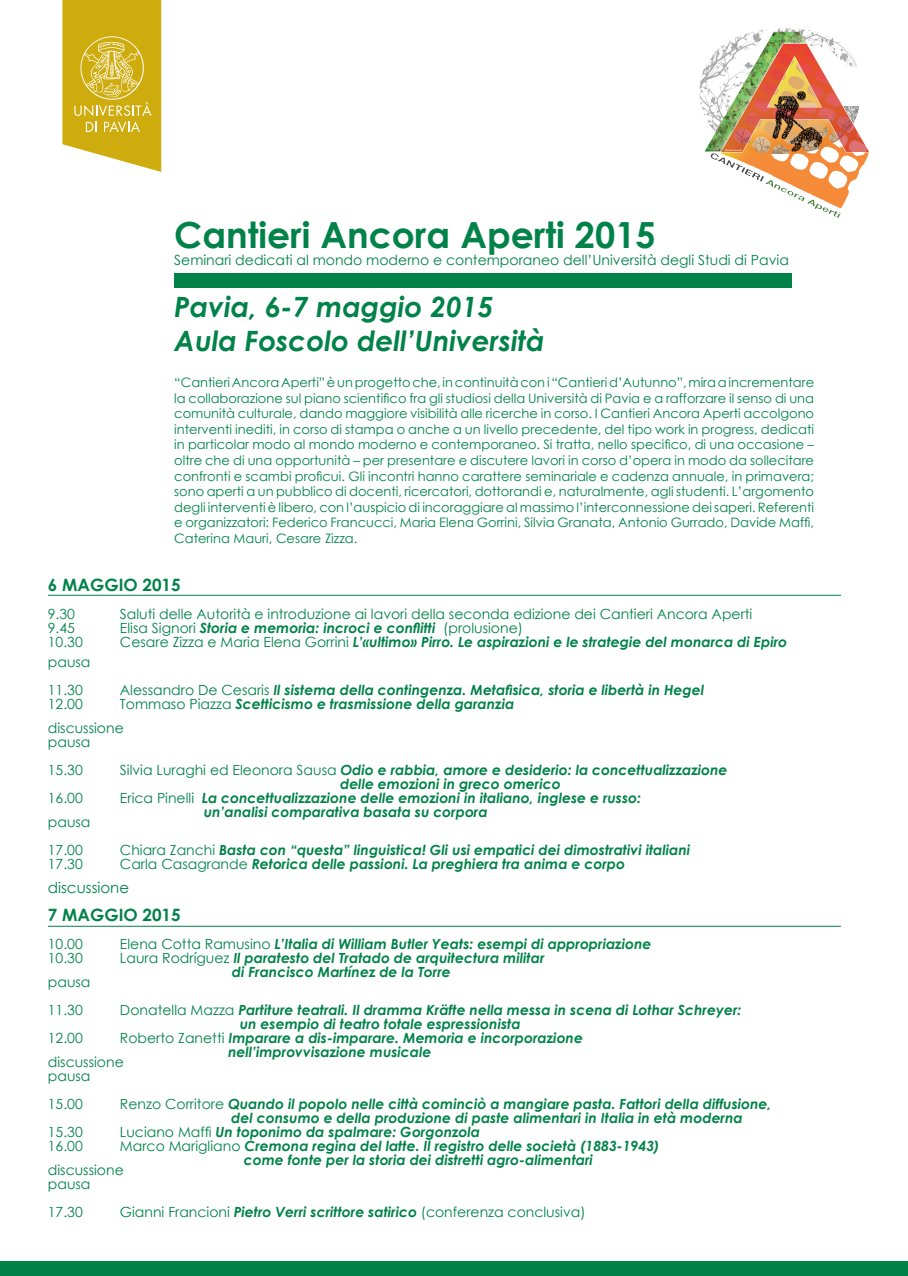
<style>
.page{position:relative;width:908px;height:1276px;background:#fff}
.page>*{position:absolute;margin:0;border:0;box-sizing:border-box;transform-origin:0 0}
.t1{font:700 36px "Century Gothic";color:#018249}
.t2{font:italic 700 28px "Century Gothic";color:#018249}
.t3{font:700 17px "Century Gothic";color:#018249}
.t4{font:15px "Century Gothic";color:#018249}
.t5{font:italic 700 14px/14px "Century Gothic";color:#018249}
.t6{font:14px "Century Gothic";color:#018249}
.t7{font:13px/15.6px "Century Gothic";color:#018249;text-align:justify}
.s1{font-weight:400;font-style:normal}
.s2{font-weight:700;font-style:italic}
</style>
<div class="page">
<img style="left:699px;top:28px;width:171px;height:190px">
<svg style="left:62px;top:0;width:99px;height:172px"></svg>
<hr style="left:48px;top:595px;width:792px;height:1px;background:#018249">
<hr style="left:48px;top:925px;width:792px;height:1px;background:#018249">
<div style="left:0;top:1261px;width:907px;height:15px;background:#018249"></div>
<div style="left:174px;top:274px;width:617px;height:14px;background:#018249"></div>
<p class="t1" style="left:174px;top:208px;width:482px">Cantieri Ancora Aperti 2015</p>
<p class="t6" style="left:174px;top:250px;width:616px">Seminari dedicati al mondo moderno e contemporaneo dell’Università degli Studi di Pavia</p>
<p class="t2" style="left:174px;top:285px;width:320px">Pavia, 6-7 maggio 2015</p>
<p class="t2" style="left:174px;top:319px;width:372px">Aula Foscolo dell’Università</p>
<p class="t7" style="left:174px;top:374px;width:641px">“Cantieri Ancora Aperti” è un progetto che, in continuità con i “Cantieri d’Autunno”, mira a incrementare la collaborazione sul piano scientifico fra gli studiosi della Università di Pavia e a rafforzare il senso di una comunità culturale, dando maggiore visibilità alle ricerche in corso. I Cantieri Ancora Aperti accolgono interventi inediti, in corso di stampa o anche a un livello precedente, del tipo work in progress, dedicati in particolar modo al mondo moderno e contemporaneo. Si tratta, nello specifico, di una occasione – oltre che di una opportunità – per presentare e discutere lavori in corso d’opera in modo da sollecitare confronti e scambi proficui. Gli incontri hanno carattere seminariale e cadenza annuale, in primavera; sono aperti a un pubblico di docenti, ricercatori, dottorandi e, naturalmente, agli studenti. L’argomento degli interventi è libero, con l’auspicio di incoraggiare al massimo l’interconnessione dei saperi. Referenti e organizzatori: Federico Francucci, Maria Elena Gorrini, Silvia Granata, Antonio Gurrado, Davide Maffi, Caterina Mauri, Cesare Zizza.</p>
<p class="t3" style="left:48px;top:572px;width:134px">6 MAGGIO 2015</p>
<p class="t6" style="left:48px;top:604px;width:29px">9.30</p>
<p class="t6" style="left:120px;top:604px;width:633px">Saluti delle Autorità e introduzione ai lavori della seconda edizione dei Cantieri Ancora Aperti</p>
<p class="t6" style="left:48px;top:618px;width:29px">9.45</p>
<p class="t5" style="left:120px;top:620px;width:404px"><span class="s1">Elisa Signori</span> Storia e memoria: incroci e conflitti <span class="s1">(prolusione)</span></p>
<p class="t6" style="left:48px;top:632px;width:36px">10.30</p>
<p class="t5" style="left:120px;top:634px;width:668px"><span class="s1">Cesare Zizza e Maria Elena Gorrini</span> L’«ultimo» Pirro. Le aspirazioni e le strategie del monarca di Epiro</p>
<p class="t6" style="left:48px;top:652px;width:44px">pausa</p>
<p class="t6" style="left:48px;top:680px;width:36px">11.30</p>
<p class="t5" style="left:120px;top:682px;width:585px"><span class="s1">Alessandro De Cesaris</span> Il sistema della contingenza. Metafisica, storia e libertà in Hegel</p>
<p class="t6" style="left:48px;top:694px;width:36px">12.00</p>
<p class="t5" style="left:120px;top:696px;width:396px"><span class="s1">Tommaso Piazza</span> Scetticismo e trasmissione della garanzia</p>
<p class="t6" style="left:48px;top:718px;width:77px">discussione</p>
<p class="t6" style="left:48px;top:732px;width:44px">pausa</p>
<p class="t6" style="left:48px;top:760px;width:36px">15.30</p>
<p class="t5" style="left:120px;top:762px;width:609px"><span class="s1">Silvia Luraghi ed Eleonora Sausa</span> Odio e rabbia, amore e desiderio: la concettualizzazione</p>
<p class="t5" style="left:340px;top:776px;width:222px">delle emozioni in greco omerico</p>
<p class="t6" style="left:48px;top:788px;width:36px">16.00</p>
<p class="t5" style="left:120px;top:790px;width:522px"><span class="s1">Erica Pinelli</span> La concettualizzazione delle emozioni in italiano, inglese e russo:</p>
<p class="t5" style="left:204px;top:804px;width:285px">un’analisi comparativa basata su corpora</p>
<p class="t6" style="left:48px;top:812px;width:44px">pausa</p>
<p class="t6" style="left:48px;top:840px;width:36px">17.00</p>
<p class="t5" style="left:120px;top:842px;width:571px"><span class="s1">Chiara Zanchi</span> Basta con “questa” linguistica! Gli usi empatici dei dimostrativi italiani</p>
<p class="t6" style="left:48px;top:854px;width:36px">17.30</p>
<p class="t5" style="left:120px;top:856px;width:506px"><span class="s1">Carla Casagrande</span> Retorica delle passioni. La preghiera tra anima e corpo</p>
<p class="t4" style="left:48px;top:877px;width:83px">discussione</p>
<p class="t3" style="left:48px;top:902px;width:134px">7 MAGGIO 2015</p>
<p class="t6" style="left:48px;top:934px;width:36px">10.00</p>
<p class="t5" style="left:120px;top:936px;width:532px"><span class="s1">Elena Cotta Ramusino</span> L’Italia di William Butler Yeats: esempi di appropriazione</p>
<p class="t6" style="left:48px;top:948px;width:36px">10.30</p>
<p class="t5" style="left:120px;top:950px;width:426px"><span class="s1">Laura Rodríguez</span> Il paratesto del Tratado de arquitectura militar</p>
<p class="t5" style="left:232px;top:964px;width:220px">di Francisco Martínez de la Torre</p>
<p class="t6" style="left:48px;top:972px;width:44px">pausa</p>
<p class="t6" style="left:48px;top:1000px;width:36px">11.30</p>
<p class="t5" style="left:120px;top:1002px;width:622px"><span class="s1">Donatella Mazza</span> Partiture teatrali. Il dramma Kräfte nella messa in scena di Lothar Schreyer:</p>
<p class="t5" style="left:240px;top:1016px;width:282px">un esempio di teatro totale espressionista</p>
<p class="t6" style="left:48px;top:1028px;width:36px">12.00</p>
<p class="t5" style="left:120px;top:1030px;width:464px"><span class="s1">Roberto Zanetti</span> Imparare a dis-imparare. Memoria e incorporazione</p>
<p class="t5" style="left:228px;top:1044px;width:205px">nell’improvvisazione musicale</p>
<p class="t6" style="left:48px;top:1052px;width:77px">discussione</p>
<p class="t6" style="left:48px;top:1066px;width:44px">pausa</p>
<p class="t6" style="left:48px;top:1094px;width:36px">15.00</p>
<p class="t5" style="left:231px;top:1096px;width:541px;text-indent:-111px"><span class="s1">Renzo Corritore</span> Quando il popolo nelle città cominciò a mangiare pasta. Fattori della diffusione, del consumo e della produzione di paste alimentari in Italia in età moderna</p>
<p class="t6" style="left:48px;top:1122px;width:36px">15.30</p>
<p class="t5" style="left:120px;top:1124px;width:361px"><span class="s1">Luciano Maffi</span> Un toponimo da spalmare: Gorgonzola</p>
<p class="t6" style="left:48px;top:1136px;width:36px">16.00</p>
<p class="t5" style="left:120px;top:1138px;width:541px"><span class="s1">Marco Marigliano</span> Cremona regina del latte. Il registro delle società (1883-1943)</p>
<p class="t5" style="left:244px;top:1152px;width:350px">come fonte per la storia dei distretti agro-alimentari</p>
<p class="t6" style="left:48px;top:1160px;width:77px">discussione</p>
<p class="t6" style="left:48px;top:1174px;width:44px">pausa</p>
<p class="t6" style="left:48px;top:1202px;width:36px">17.30</p>
<p class="t6" style="left:120px;top:1202px;width:467px">Gianni Francioni <span class="s2">Pietro Verri scrittore satirico</span> (conferenza conclusiva)</p>
</div>
